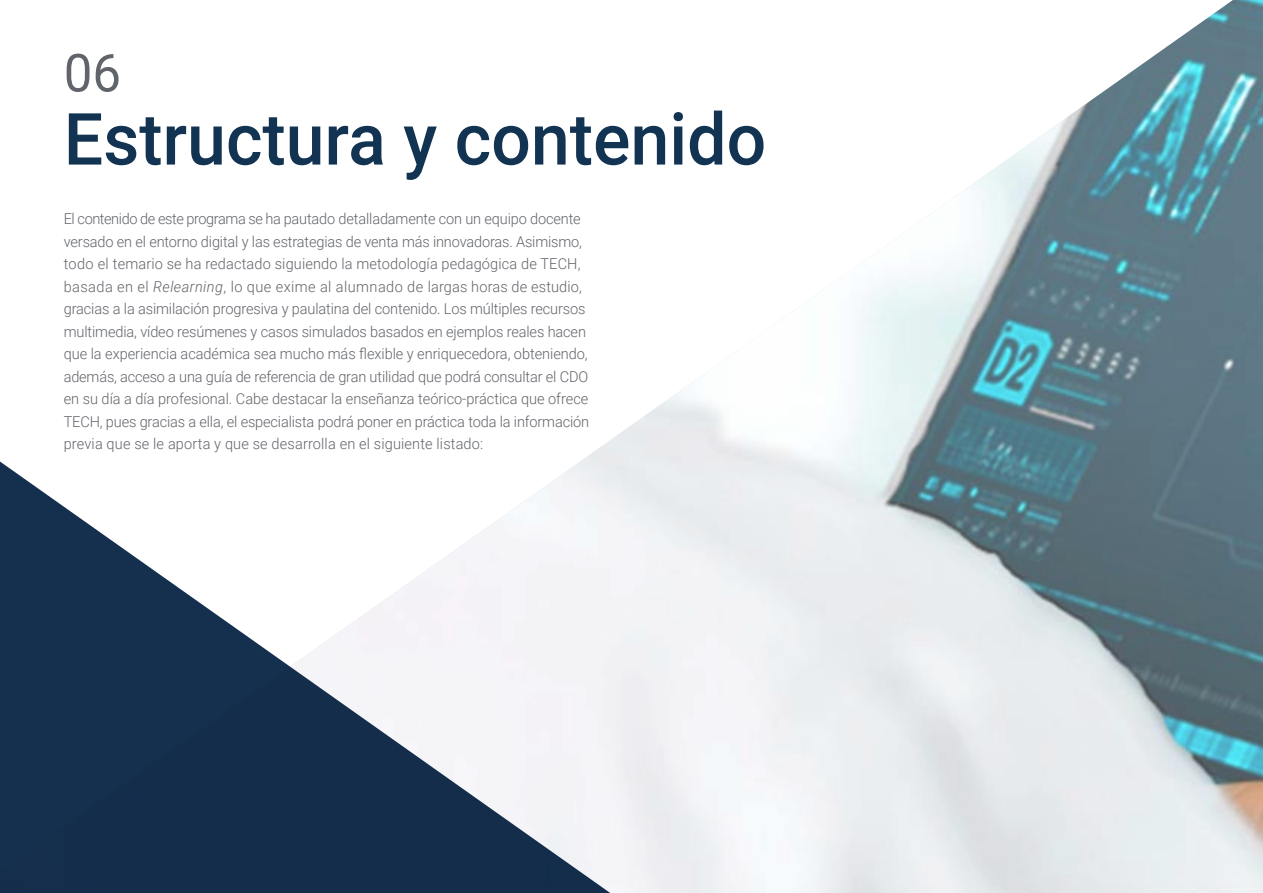
<style>
.page{position:relative;width:1263px;height:893px;background:#fff}
.page>*{position:absolute;margin:0;border:0;box-sizing:border-box;transform-origin:0 0}
.t1{font:500 72px "Roboto";color:#123352}
.t2{font:52.5px "Roboto";color:#61646a}
.t3{font:300 15px/22.5px "Roboto";letter-spacing:-.01em;color:#61646a}
.s1{font-style:italic}
</style>
<div class="page">
<img style="left:602px;top:0;width:661px;height:893px">
<svg style="left:0;top:446px;width:640px;height:447px"></svg>
<h2 class="t2" style="left:64px;top:36px;width:59px">06</h2>
<h1 class="t1" style="left:64px;top:89px;width:704px">Estructura y contenido</h1>
<p class="t3" style="left:64px;top:207px;width:527px">El contenido de este programa se ha pautado detalladamente con un equipo docente versado en el entorno digital y las estrategias de venta más innovadoras. Asimismo, todo el temario se ha redactado siguiendo la metodología pedagógica de TECH, basada en el <span class="s1">Relearning</span>, lo que exime al alumnado de largas horas de estudio, gracias a la asimilación progresiva y paulatina del contenido. Los múltiples recursos multimedia, vídeo resúmenes y casos simulados basados en ejemplos reales hacen que la experiencia académica sea mucho más flexible y enriquecedora, obteniendo, además, acceso a una guía de referencia de gran utilidad que podrá consultar el CDO en su día a día profesional. Cabe destacar la enseñanza teórico-práctica que ofrece TECH, pues gracias a ella, el especialista podrá poner en práctica toda la información previa que se le aporta y que se desarrolla en el siguiente listado:</p>
</div>
